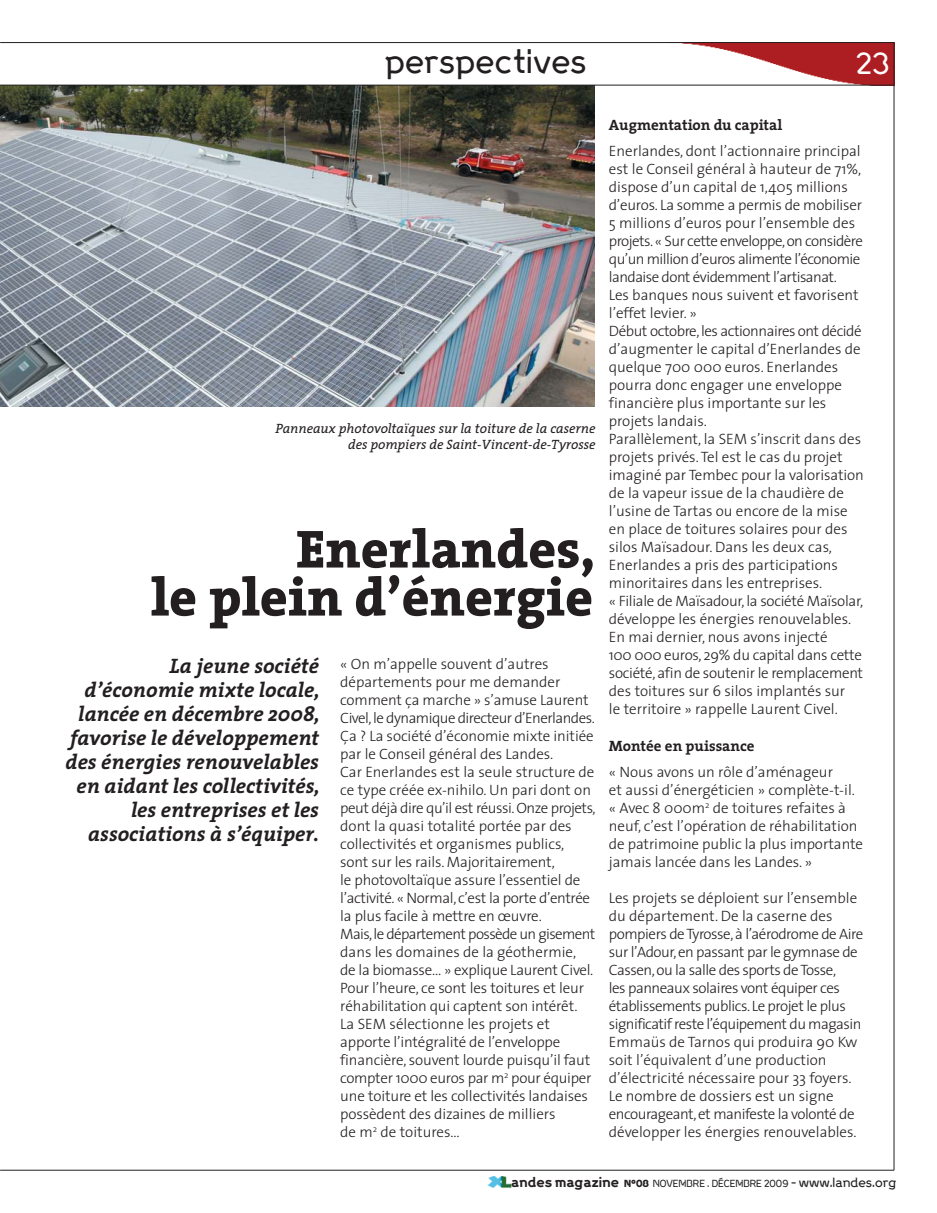
<style>
.page{position:relative;width:937px;height:1213px;background:#fff}
.page>*{position:absolute;margin:0;border:0;box-sizing:border-box;transform-origin:0 0}
.t1{font:800 54px/48px "The Serif";color:#231f20;text-align:right}
.t2{font:500 30px "Progress";color:#231f20}
.t3{font:500 27px "Progress";color:#fff}
.t4{font:italic 700 21px/24px "The Serif";color:#231f20;text-align:right}
.t5{font:300 15px/18px "The Sans";letter-spacing:-.005em;color:#231f20}
.t6{font:300 15px/18px "The Sans";letter-spacing:-.03em;color:#231f20}
.t7{font:700 15px "The Serif";color:#231f20}
.t8{font:italic 13.5px/16.2px "The Serif";color:#231f20;text-align:right}
.t9{font:500 9px "Progress";color:#231f20}
.s1{font-weight:700;font-size:12.75px}
.s2{font-weight:900}
.s3{font-size:11.85px}
</style>
<div class="page">
<img style="left:0;top:86px;width:593px;height:320px">
<img style="left:659px;top:43px;width:234px;height:42px">
<hr style="left:0;top:42px;width:893px;height:1px;background:#231f20">
<hr style="left:0;top:1169px;width:893px;height:1px;background:#231f20">
<hr style="left:893px;top:43px;width:1px;height:1126px;background:#231f20">
<hr style="left:0;top:85px;width:893px;height:1px;background:#231f20">
<img style="left:487px;top:1176px;width:25px;height:12px">
<h2 class="t2" style="left:384px;top:49px;width:203px">perspectives</h2>
<h3 class="t3" style="left:855px;top:53px;width:35px">23</h3>
<p class="t8" style="left:275px;top:421px;width:321px">Panneaux photovoltaïques sur la toiture de la caserne des pompiers de Saint-Vincent-de-Tyrosse</p>
<h1 class="t1" style="left:150px;top:530px;width:445px">Enerlandes,<br>le plein d’énergie</h1>
<h3 class="t4" style="left:65px;top:655px;width:255px">La jeune société d’économie mixte locale, lancée en décembre 2008, favorise le développement des énergies renouvelables en aidant les collectivités, les entreprises et les associations à s’équiper.</h3>
<p class="t5" style="left:340px;top:656px;width:256px">« On m’appelle souvent d’autres départements pour me demander comment ça marche » s’amuse Laurent Civel, le dynamique directeur d’Enerlandes.<br>Ça ? La société d’économie mixte initiée par le Conseil général des Landes.<br>Car Enerlandes est la seule structure de ce type créée ex-nihilo. Un pari dont on peut déjà dire qu’il est réussi. Onze projets, dont la quasi totalité portée par des collectivités et organismes publics, sont sur les rails. Majoritairement,<br>le photovoltaïque assure l’essentiel de l’activité. « Normal, c’est la porte d’entrée la plus facile à mettre en œuvre.<br>Mais, le département possède un gisement dans les domaines de la géothermie, de la biomasse… » explique Laurent Civel.<br>Pour l’heure, ce sont les toitures et leur réhabilitation qui captent son intérêt.<br>La SEM sélectionne les projets et apporte l’intégralité de l’enveloppe financière, souvent lourde puisqu’il faut compter 1000 euros par m<sup>2</sup> pour équiper une toiture et les collectivités landaises possèdent des dizaines de milliers<br>de m<sup>2</sup> de toitures…</p>
<p class="t7" style="left:608px;top:118px;width:175px">Augmentation du capital</p>
<p class="t5" style="left:608px;top:143px;width:256px">Enerlandes, dont l’actionnaire principal est le Conseil général à hauteur de 71%, dispose d’un capital de 1,405 millions d’euros. La somme a permis de mobiliser 5 millions d’euros pour l’ensemble des projets. « Sur cette enveloppe, on considère qu’un million d’euros alimente l’économie landaise dont évidemment l’artisanat.<br>Les banques nous suivent et favorisent l’effet levier. »<br>Début octobre, les actionnaires ont décidé d’augmenter le capital d’Enerlandes de quelque 700 000 euros. Enerlandes pourra donc engager une enveloppe financière plus importante sur les projets landais.<br>Parallèlement, la SEM s’inscrit dans des projets privés. Tel est le cas du projet imaginé par Tembec pour la valorisation de la vapeur issue de la chaudière de l’usine de Tartas ou encore de la mise en place de toitures solaires pour des silos Maïsadour. Dans les deux cas, Enerlandes a pris des participations minoritaires dans les entreprises.<br>« Filiale de Maïsadour, la société Maïsolar, développe les énergies renouvelables.<br>En mai dernier, nous avons injecté<br>100 000 euros, 29% du capital dans cette société, afin de soutenir le remplacement des toitures sur 6 silos implantés sur<br>le territoire » rappelle Laurent Civel.</p>
<p class="t7" style="left:608px;top:739px;width:147px">Montée en puissance</p>
<p class="t5" style="left:608px;top:764px;width:255px">« Nous avons un rôle d’aménageur<br>et aussi d’énergéticien » complète-t-il. « Avec 8 000m<sup>2</sup> de toitures refaites à neuf, c’est l’opération de réhabilitation de patrimoine public la plus importante jamais lancée dans les Landes. »</p>
<p class="t6" style="left:608px;top:890px;width:256px">Les projets se déploient sur l’ensemble du département. De la caserne des pompiers de Tyrosse, à l’aérodrome de Aire sur l’Adour, en passant par le gymnase de Cassen, ou la salle des sports de Tosse,<br>les panneaux solaires vont équiper ces établissements publics. Le projet le plus significatif reste l’équipement du magasin Emmaüs de Tarnos qui produira 90 Kw soit l’équivalent d’une production d’électricité nécessaire pour 33 foyers.<br>Le nombre de dossiers est un signe encourageant, et manifeste la volonté de développer les énergies renouvelables.</p>
<p class="t9" style="left:511px;top:1179px;width:386px"><span class="s1">andes magazine</span> <span class="s2">N°08</span> NOVEMBRE . DÉCEMBRE 2009 <span class="s3">- www.landes.org</span></p>
</div>
